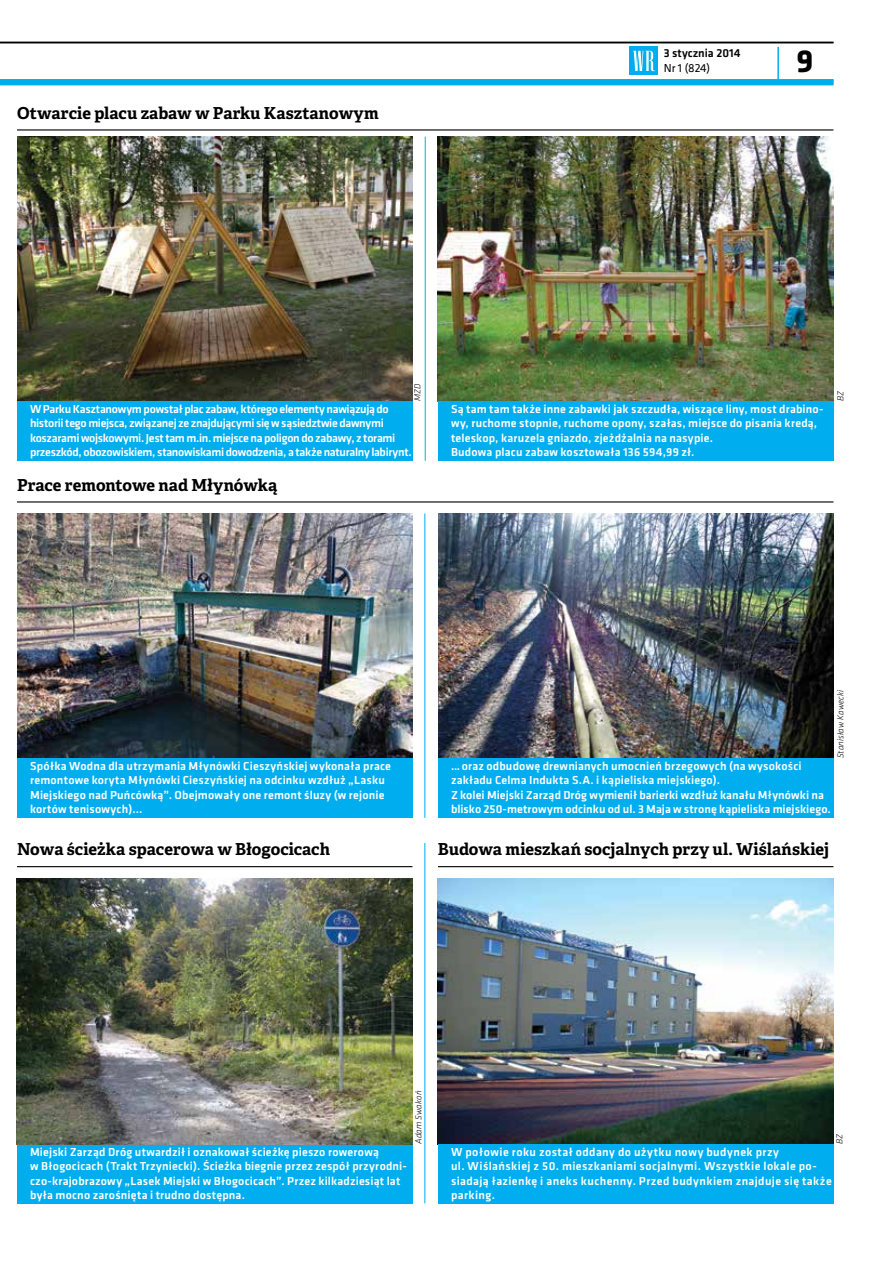
<style>
.page{position:relative;width:893px;height:1263px;background:#fff}
.page>*{position:absolute;margin:0;border:0;box-sizing:border-box;transform-origin:0 0}
.t1{font:700 33px "Klavika";color:#000}
.t2{font:700 16.5px "Adelle Basic";color:#000}
.t3{font:500 12px/14.4px "Klavika";letter-spacing:.015em;color:#fff}
.t4{font:500 12px/14.4px "Klavika";letter-spacing:-.025em;color:#fff}
.t5{font:500 12px/14.4px "Klavika";letter-spacing:.035em;color:#fff}
.t6{font:500 12px "Klavika";color:#000}
.t7{font:12px "Klavika";color:#000}
.t8{font:italic 300 9px "Klavika";letter-spacing:.015em;color:#000}
</style>
<div class="page">
<hr style="left:777px;top:47px;width:2px;height:35px;background:#00aeef">
<div style="left:630px;top:47px;width:28px;height:28px;background:#00aeef"></div>
<svg style="left:633px;top:51px;width:22px;height:20px"></svg>
<hr style="left:0;top:42px;width:833px;height:1px;background:#000">
<div style="left:0;top:79px;width:833px;height:6px;background:#00aeef"></div>
<img style="left:438px;top:137px;width:395px;height:264px">
<hr style="left:17px;top:129px;width:816px;height:2px;background:#000">
<img style="left:17px;top:137px;width:395px;height:264px">
<img style="left:438px;top:878px;width:395px;height:266px">
<hr style="left:438px;top:866px;width:395px;height:1px;background:#000">
<img style="left:438px;top:513px;width:395px;height:245px">
<img style="left:17px;top:513px;width:395px;height:245px">
<hr style="left:17px;top:501px;width:816px;height:1px;background:#000">
<div style="left:17px;top:401px;width:395px;height:60px;background:#00aeef"></div>
<div style="left:438px;top:401px;width:395px;height:60px;background:#00aeef"></div>
<div style="left:438px;top:758px;width:395px;height:60px;background:#00aeef"></div>
<div style="left:17px;top:758px;width:395px;height:60px;background:#00aeef"></div>
<div style="left:438px;top:1144px;width:395px;height:59px;background:#00aeef"></div>
<div style="left:17px;top:1144px;width:395px;height:59px;background:#00aeef"></div>
<img style="left:17px;top:878px;width:395px;height:266px">
<hr style="left:17px;top:866px;width:395px;height:1px;background:#000">
<hr style="left:425px;top:137px;width:1px;height:324px;background:#00aeef">
<hr style="left:424px;top:513px;width:1px;height:305px;background:#00aeef">
<hr style="left:424px;top:843px;width:1px;height:360px;background:#00aeef">
<h2 class="t2" style="left:17px;top:102px;width:363px">Otwarcie placu zabaw w Parku Kasztanowym</h2>
<p class="t6" style="left:664px;top:45px;width:78px">3 stycznia 2014</p>
<p class="t7" style="left:664px;top:60px;width:48px">Nr 1 (824)</p>
<h1 class="t1" style="left:797px;top:37px;width:18px">9</h1>
<p class="t8" style="left:412px;top:401px;width:19px;rotate:-90deg">MZD</p>
<p class="t4" style="left:30px;top:401px;width:383px">W Parku Kasztanowym powstał plac zabaw, którego elementy nawiązują do historii tego miejsca, związanej ze znajdującymi się w sąsiedztwie dawnymi koszarami wojskowymi. Jest tam m.in. miejsce na poligon do zabawy, z torami przeszkód, obozowiskiem, stanowiskami dowodzenia, a także naturalny labirynt.</p>
<p class="t3" style="left:451px;top:401px;width:374px">Są tam tam także inne zabawki jak szczudła, wiszące liny, most drabino&shy;wy, ruchome stopnie, ruchome opony, szałas, miejsce do pisania kredą, teleskop, karuzela gniazdo, zjeżdżalnia na nasypie.<br>Budowa placu zabaw kosztowała 136 594,99 zł.</p>
<h2 class="t2" style="left:17px;top:474px;width:262px">Prace remontowe nad Młynówką</h2>
<p class="t8" style="left:835px;top:401px;width:12px;rotate:-90deg">BZ</p>
<p class="t8" style="left:835px;top:758px;width:70px;rotate:-90deg">Stanisław Kawecki</p>
<p class="t3" style="left:30px;top:759px;width:362px">Spółka Wodna dla utrzymania Młynówki Cieszyńskiej wykonała prace remontowe koryta Młynówki Cieszyńskiej na odcinku wzdłuż „Lasku Miejskiego nad Puńcówką”. Obejmowały one remont śluzy (w rejonie kortów tenisowych)...</p>
<h2 class="t2" style="left:17px;top:839px;width:315px">Nowa ścieżka spacerowa w Błogocicach</h2>
<p class="t3" style="left:451px;top:759px;width:381px">... oraz odbudowę drewnianych umocnień brzegowych (na wysokości zakładu Celma Indukta S.A. i kąpieliska miejskiego).<br>Z kolei Miejski Zarząd Dróg wymienił barierki wzdłuż kanału Młynówki na blisko 250-metrowym odcinku od ul. 3 Maja w stronę kąpieliska miejskiego.</p>
<h2 class="t2" style="left:438px;top:839px;width:393px">Budowa mieszkań socjalnych przy ul. Wiślańskiej</h2>
<p class="t3" style="left:30px;top:1144px;width:378px">Miejski Zarząd Dróg utwardził i oznakował ścieżkę pieszo rowerową<br>w Błogocicach (Trakt Trzyniecki). Ścieżka biegnie przez zespół przyrodni&shy;czo-krajobrazowy „Lasek Miejski w Błogocicach”. Przez kilkadziesiąt lat była mocno zarośnięta i trudno dostępna.</p>
<p class="t8" style="left:413px;top:1144px;width:55px;rotate:-90deg">Adam Swakoń</p>
<p class="t8" style="left:834px;top:1144px;width:12px;rotate:-90deg">BZ</p>
<p class="t5" style="left:451px;top:1144px;width:382px">W połowie roku został oddany do użytku nowy budynek przy<br>ul. Wiślańskiej z 50. mieszkaniami socjalnymi. Wszystkie lokale po&shy;siadają łazienkę i aneks kuchenny. Przed budynkiem znajduje się także parking.</p>
</div>
